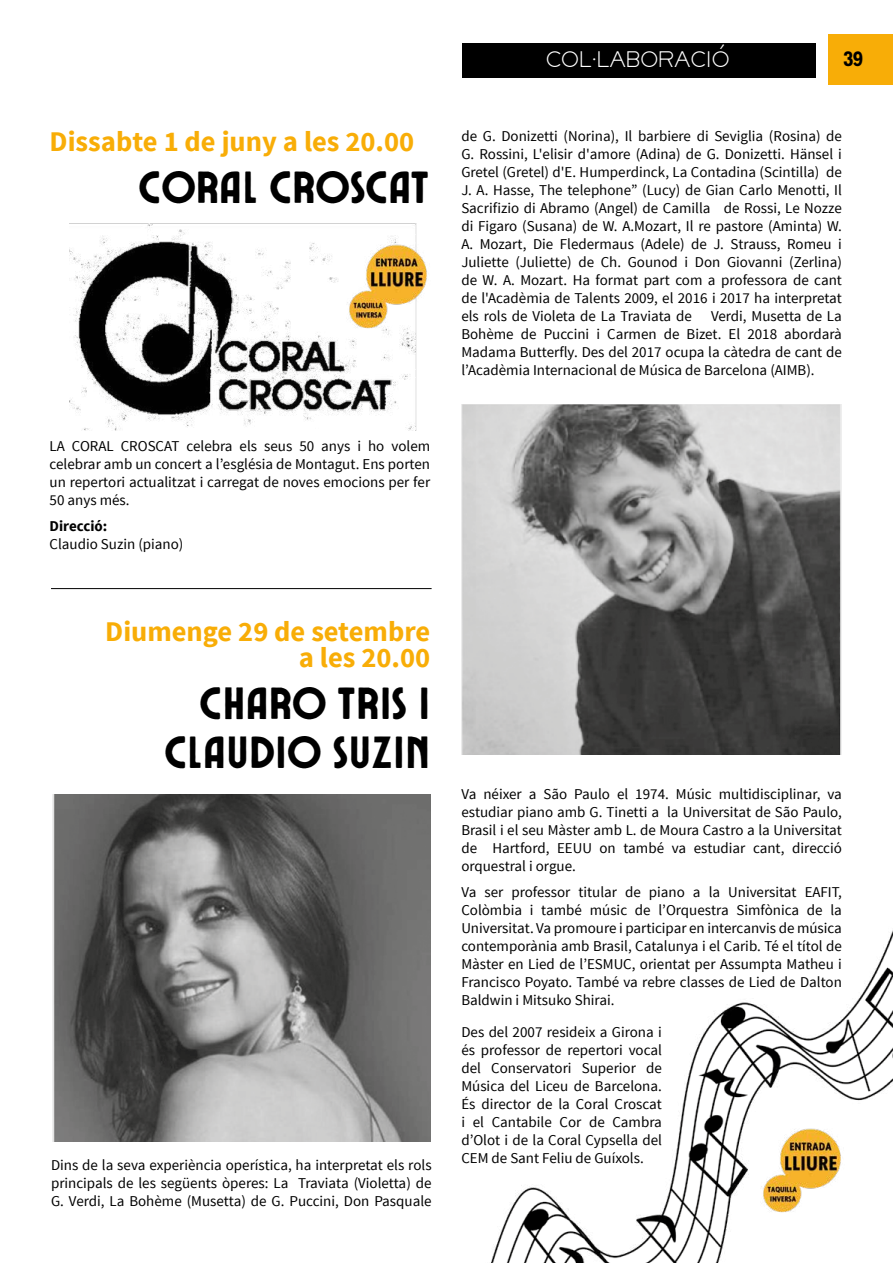
<style>
.page{position:relative;width:893px;height:1263px;background:#fff}
.page>*{position:absolute;margin:0;border:0;box-sizing:border-box;transform-origin:0 0}
.t1{font:condensed 45px "Lucidity";color:#000}
.t2{font:700 28.5px/26.5px "Source Sans Pro";color:#f8ad07;text-align:right}
.t3{font:700 21px "Decalotype";color:#000}
.t4{font:200 18px "Lorano";color:#fff}
.t5{font:15px/18px "Source Sans Pro";color:#000;text-align:justify}
.t6{font:700 15px "Source Sans Pro";color:#000}
</style>
<div class="page">
<div style="left:462px;top:43px;width:354px;height:35px;background:#000"></div>
<div style="left:828px;top:34px;width:65px;height:50px;background:#f8ad07"></div>
<img style="left:69px;top:223px;width:348px;height:208px">
<hr style="left:51px;top:588px;width:381px;height:1px;background:#000">
<img style="left:52px;top:794px;width:378px;height:348px">
<img style="left:461px;top:405px;width:381px;height:350px">
<img style="left:420px;top:926px;width:473px;height:337px">
<img style="left:742px;top:1111px;width:109px;height:116px">
<img style="left:329px;top:226px;width:98px;height:116px">
<h2 class="t2" style="left:50px;top:129px;width:366px">Dissabte 1 de juny a les 20.00</h2>
<h1 class="t1" style="left:138px;top:159px;width:293px">CORAL CROSCAT</h1>
<p class="t5" style="left:50px;top:437px;width:382px">LA CORAL CROSCAT celebra els seus 50 anys i ho volem celebrar amb un concert a l’església de Montagut. Ens porten un repertori actualitzat i carregat de noves emocions per fer 50 anys més.</p>
<p class="t6" style="left:50px;top:516px;width:59px">Direcció:</p>
<p class="t5" style="left:50px;top:535px;width:135px">Claudio Suzin (piano)</p>
<h2 class="t2" style="left:105px;top:619px;width:326px">Diumenge 29 de setembre a les 20.00</h2>
<h1 class="t1" style="left:200px;top:675px;width:226px">CHARO TRIS I</h1>
<h1 class="t1" style="left:164px;top:724px;width:22px">CLAU</h1>
<h1 class="t1" style="left:249px;top:724px;width:161px">DIO SUZIN</h1>
<p class="t5" style="left:51px;top:1156px;width:382px">Dins de la seva experiència operística, ha interpretat els rols principals de les següents òperes: La Traviata (Violetta) de G. Verdi, La Bohème (Musetta) de G. Puccini, Don Pasquale</p>
<p class="t4" style="left:546px;top:44px;width:185px">COL·LABORACIÓ</p>
<h3 class="t3" style="left:843px;top:44px;width:21px">39</h3>
<p class="t5" style="left:461px;top:127px;width:382px">de G. Donizetti (Norina), Il barbiere di Seviglia (Rosina) de G. Rossini, L'elisir d'amore (Adina) de G. Donizetti. Hänsel i Gretel (Gretel) d'E. Humperdinck, La Contadina (Scintilla) de J. A. Hasse, The telephone” (Lucy) de Gian Carlo Menotti, Il Sacrifizio di Abramo (Angel) de Camilla de Rossi, Le Nozze di Figaro (Susana) de W. A.Mozart, Il re pastore (Aminta) W.<br>A. Mozart, Die Fledermaus (Adele) de J. Strauss, Romeu i Juliette (Juliette) de Ch. Gounod i Don Giovanni (Zerlina) de W. A. Mozart. Ha format part com a professora de cant de l'Acadèmia de Talents 2009, el 2016 i 2017 ha interpretat els rols de Violeta de La Traviata de</p>
<p class="t5" style="left:461px;top:307px;width:382px;text-indent:250px">Verdi, Musetta de La Bohème de Puccini i Carmen de Bizet. El 2018 abordarà Madama Butterfly. Des del 2017 ocupa la càtedra de cant de l’Acadèmia Internacional de Música de Barcelona (AIMB).</p>
<p class="t5" style="left:461px;top:785px;width:382px">Va néixer a São Paulo el 1974. Músic multidisciplinar, va estudiar piano amb G. Tinetti a la Universitat de São Paulo, Brasil i el seu Màster amb L. de Moura Castro a la Universitat de Hartford, EEUU on també va estudiar cant, direcció orquestral i orgue.</p>
<p class="t5" style="left:461px;top:884px;width:382px">Va ser professor titular de piano a la Universitat EAFIT, Colòmbia i també músic de l’Orquestra Simfònica de la Universitat. Va promoure i participar en intercanvis de música contemporània amb Brasil, Catalunya i el Carib. Té el títol de Màster en Lied de l’ESMUC, orientat per Assumpta Matheu i Francisco Poyato. També va rebre classes de Lied de Dalton Baldwin i Mitsuko Shirai.</p>
<p class="t5" style="left:461px;top:1023px;width:202px">Des del 2007 resideix a Girona i és professor de repertori vocal del Conservatori Superior de Música del Liceu de Barcelona.<br>És director de la Coral Croscat i el Cantabile Cor de Cambra d’Olot i de la Coral Cypsella del CEM de Sant Feliu de Guíxols.</p>
</div>
